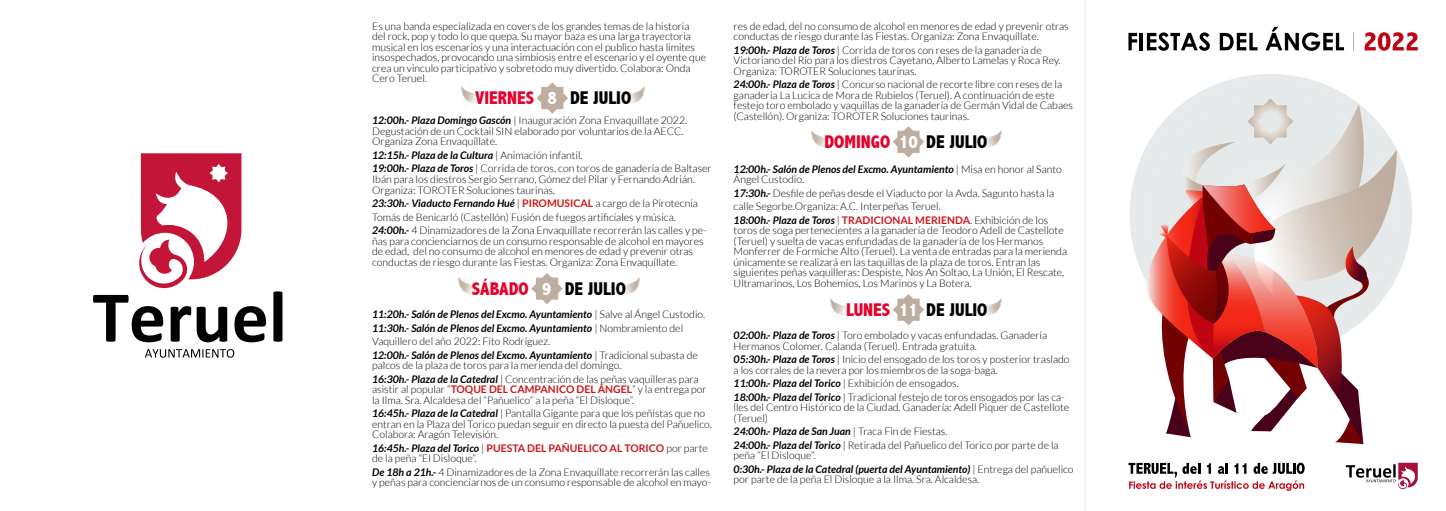
<style>
.page{position:relative;width:1446px;height:511px;background:#fff}
.page>*{position:absolute;margin:0;border:0;box-sizing:border-box;transform-origin:0 0}
.t1{font:800 condensed 18.45px "Abadi";color:#e8002a}
.t2{font:800 condensed 18.45px "Abadi";color:#000}
.t3{font:300 10.5px/10.5px "Lato";color:#000}
.t4{font:italic 700 10.5px/13.5px "Lato";color:#000}
.s1{font-weight:700;font-style:italic}
.s2{font-weight:700;color:#cd1719}
.s3{color:#fff}
.s4{color:#000}
.s5{color:#e8002a}
.s6{font-weight:300;font-style:normal}
</style>
<div class="page">
<svg style="left:1085px;top:0;width:333px;height:510px"></svg>
<svg style="left:1129px;top:74px;width:283px;height:280px"></svg>
<svg style="left:1141px;top:98px;width:260px;height:345px"></svg>
<img style="left:628px;top:86px;width:17px;height:17px">
<img style="left:461px;top:86px;width:17px;height:17px">
<svg style="left:536px;top:82px;width:32px;height:32px"></svg>
<img style="left:623px;top:277px;width:16px;height:17px">
<img style="left:458px;top:277px;width:16px;height:17px">
<svg style="left:531px;top:273px;width:32px;height:31px"></svg>
<img style="left:985px;top:130px;width:16px;height:17px">
<img style="left:811px;top:130px;width:16px;height:17px">
<svg style="left:893px;top:126px;width:31px;height:31px"></svg>
<img style="left:985px;top:298px;width:16px;height:17px">
<img style="left:830px;top:298px;width:16px;height:17px">
<svg style="left:893px;top:294px;width:31px;height:31px"></svg>
<svg style="left:93px;top:153px;width:189px;height:204px"></svg>
<p class="t3" style="left:372px;top:21px;width:335px">Es una banda especializada en covers de los grandes temas de la historia<br>del rock, pop y todo lo que quepa. Su mayor baza es una larga trayectoria musical en los escenarios y una interactuación con el publico hasta limites insospechados, provocando una simbiosis entre el escenario y el oyente que crea un vinculo participativo y sobretodo muy divertido. Colabora: Onda Cero Teruel.</p>
<p class="t3" style="left:372px;top:115px;width:317px"><span class="s1">12:00h.- Plaza Domingo Gascón</span> | Inauguración Zona Envaquíllate 2022.<br>Degustación de un Cocktail SIN elaborado por voluntarios de la AECC.<br>Organiza Zona Envaquíllate.</p>
<p class="t3" style="left:372px;top:148px;width:341px;line-height:13.5px"><span class="s1">12:15h.- Plaza de la Cultura</span> | Animación infantil.<br><span class="s1">19:00h.- Plaza de Toros</span> | Corrida de toros, con toros de ganadería de Baltaser</p>
<p class="t3" style="left:372px;top:174px;width:324px">Ibán para los diestros Sergio Serrano, Gómez del Pilar y Fernando Adrián.<br>Organiza: TOROTER Soluciones taurinas.</p>
<p class="t3" style="left:372px;top:196px;width:336px;line-height:13.5px"><span class="s1">23:30h.- Viaducto Fernando Hué</span> | <span class="s2">PIROMUSICAL</span> a cargo de la Pirotecnia<br>Tomás de Benicarló (Castellón) Fusión de fuegos artificiales y música.<br><span class="s1">24:00h.-</span> 4 Dinamizadores de la Zona Envaquíllate recorrerán las calles y pe-</p>
<p class="t3" style="left:372px;top:235px;width:333px">ñas para concienciarnos de un consumo responsable de alcohol en mayores de edad, del no consumo de alcohol en menores de edad y prevenir otras conductas de riesgo durante las Fiestas. Organiza: Zona Envaquíllate.</p>
<h1 class="t1" style="left:475px;top:87px;width:158px">VIERNES <span class="s3">8</span> <span class="s4">DE JULIO</span></h1>
<h1 class="t2" style="left:472px;top:277px;width:156px"><span class="s5">SÁBADO</span> <span class="s3">9</span> DE JULIO</h1>
<p class="t4" style="left:372px;top:307px;width:335px">11:20h.- Salón de Plenos del Excmo. Ayuntamiento <span class="s6">| Salve al Ángel Custodio.<br></span>11:30h.- Salón de Plenos del Excmo. Ayuntamiento <span class="s6">| Nombramiento del Vaquillero del año 2022: Fito Rodríguez.<br></span>12:00h.- Salón de Plenos del Excmo. Ayuntamiento <span class="s6">| Tradicional subasta de</span></p>
<p class="t3" style="left:372px;top:358px;width:328px;line-height:13.5px">palcos de la plaza de toros para la merienda del domingo.<br><span class="s1">16:30h.- Plaza de la Catedral</span> | Concentración de las peñas vaquilleras para</p>
<p class="t3" style="left:372px;top:384px;width:336px">asistir al popular “<span class="s2">TOQUE DEL CAMPANICO DEL ÁNGEL</span>” y la entrega por la Ilma. Sra. Alcaldesa del “Pañuelico” a la peña “El Disloque”.</p>
<p class="t3" style="left:372px;top:408px;width:341px"><span class="s1">16:45h.- Plaza de la Catedral</span> | Pantalla Gigante para que los peñistas que no entran en la Plaza del Torico puedan seguir en directo la puesta del Pañuelico.<br>Colabora: Aragón Televisión.</p>
<p class="t3" style="left:372px;top:442px;width:337px"><span class="s1">16:45h.- Plaza del Torico</span> | <span class="s2">PUESTA DEL PAÑUELICO AL TORICO</span> por parte de la peña “El Disloque”.</p>
<p class="t3" style="left:372px;top:466px;width:340px"><span class="s1">De 18h a 21h.-</span> 4 Dinamizadores de la Zona Envaquíllate recorrerán las calles y peñas para concienciarnos de un consumo responsable de alcohol en mayo-</p>
<p class="t3" style="left:733px;top:21px;width:336px">res de edad, del no consumo de alcohol en menores de edad y prevenir otras conductas de riesgo durante las Fiestas. Organiza: Zona Envaquíllate.</p>
<p class="t3" style="left:733px;top:45px;width:328px"><span class="s1">19:00h.- Plaza de Toros</span> | Corrida de toros con reses de la ganadería de<br>Victoriano del Río para los diestros Cayetano, Alberto Lamelas y Roca Rey.<br>Organiza: TOROTER Soluciones taurinas.</p>
<p class="t3" style="left:733px;top:79px;width:341px"><span class="s1">24:00h.- Plaza de Toros</span> | Concurso nacional de recorte libre con reses de la ganadería La Lucica de Mora de Rubielos (Teruel). A continuación de este festejo toro embolado y vaquillas de la ganadería de Germán Vidal de Cabaes (Castellón). Organiza: TOROTER Soluciones taurinas.</p>
<h1 class="t1" style="left:824px;top:131px;width:164px">DOMINGO <span class="s3">10</span> <span class="s4">DE JULIO</span></h1>
<p class="t4" style="left:733px;top:163px;width:330px;line-height:10.5px">12:00h.- Salón de Plenos del Excmo. Ayuntamiento <span class="s6">| Misa en honor al Santo<br>Ángel Custodio.</span></p>
<p class="t3" style="left:733px;top:186px;width:322px;line-height:13.5px"><span class="s1">17:30h.-</span> Desfile de peñas desde el Viaducto por la Avda. Sagunto hasta la calle Segorbe.Organiza: A.C. Interpeñas Teruel.<br><span class="s1">18:00h.- Plaza de Toros</span> | <span class="s2">TRADICIONAL MERIENDA</span>. Exhibición de los</p>
<p class="t3" style="left:733px;top:225px;width:335px">toros de soga pertenecientes a la ganadería de Teodoro Adell de Castellote (Teruel) y suelta de vacas enfundadas de la ganadería de los Hermanos Monferrer de Formiche Alto (Teruel). La venta de entradas para la merienda únicamente se realizará en las taquillas de la plaza de toros. Entran las siguientes peñas vaquilleras: Despiste, Nos An Soltao, La Unión, El Rescate, Ultramarinos, Los Bohemios, Los Marinos y La Botera.</p>
<h1 class="t2" style="left:846px;top:298px;width:143px"><span class="s5">LUNES</span> <span class="s3">11</span> DE JULIO</h1>
<p class="t3" style="left:733px;top:330px;width:315px"><span class="s1">02:00h.- Plaza de Toros</span> | Toro embolado y vacas enfundadas. Ganadería<br>Hermanos Colomer. Calanda (Teruel). Entrada gratuita.</p>
<p class="t3" style="left:733px;top:354px;width:337px"><span class="s1">05:30h.- Plaza de Toros</span> | Inicio del ensogado de los toros y posterior traslado a los corrales de la nevera por los miembros de la soga-baga.</p>
<p class="t3" style="left:733px;top:376px;width:333px;line-height:13.5px"><span class="s1">11:00h.- Plaza del Torico</span> | Exhibición de ensogados.<br><span class="s1">18:00h.- Plaza del Torico</span> | Tradicional festejo de toros ensogados por las ca-</p>
<p class="t3" style="left:733px;top:402px;width:337px">lles del Centro Histórico de la Ciudad. Ganadería: Adell Piquer de Castellote (Teruel)</p>
<p class="t3" style="left:733px;top:424px;width:327px;line-height:13.5px"><span class="s1">24:00h.- Plaza de San Juan</span> | Traca Fin de Fiestas.<br><span class="s1">24:00h.- Plaza del Torico</span> | Retirada del Pañuelico del Torico por parte de la</p>
<p class="t4" style="left:733px;top:448px;width:341px"><span class="s6">peña “El Disloque”.<br></span>0:30h.- Plaza de la Catedral (puerta del Ayuntamiento) <span class="s6">| Entrega del pañuelico</span></p>
<p class="t3" style="left:733px;top:474px;width:247px">por parte de la peña El Disloque a la Ilma. Sra. Alcaldesa.</p>
</div>
